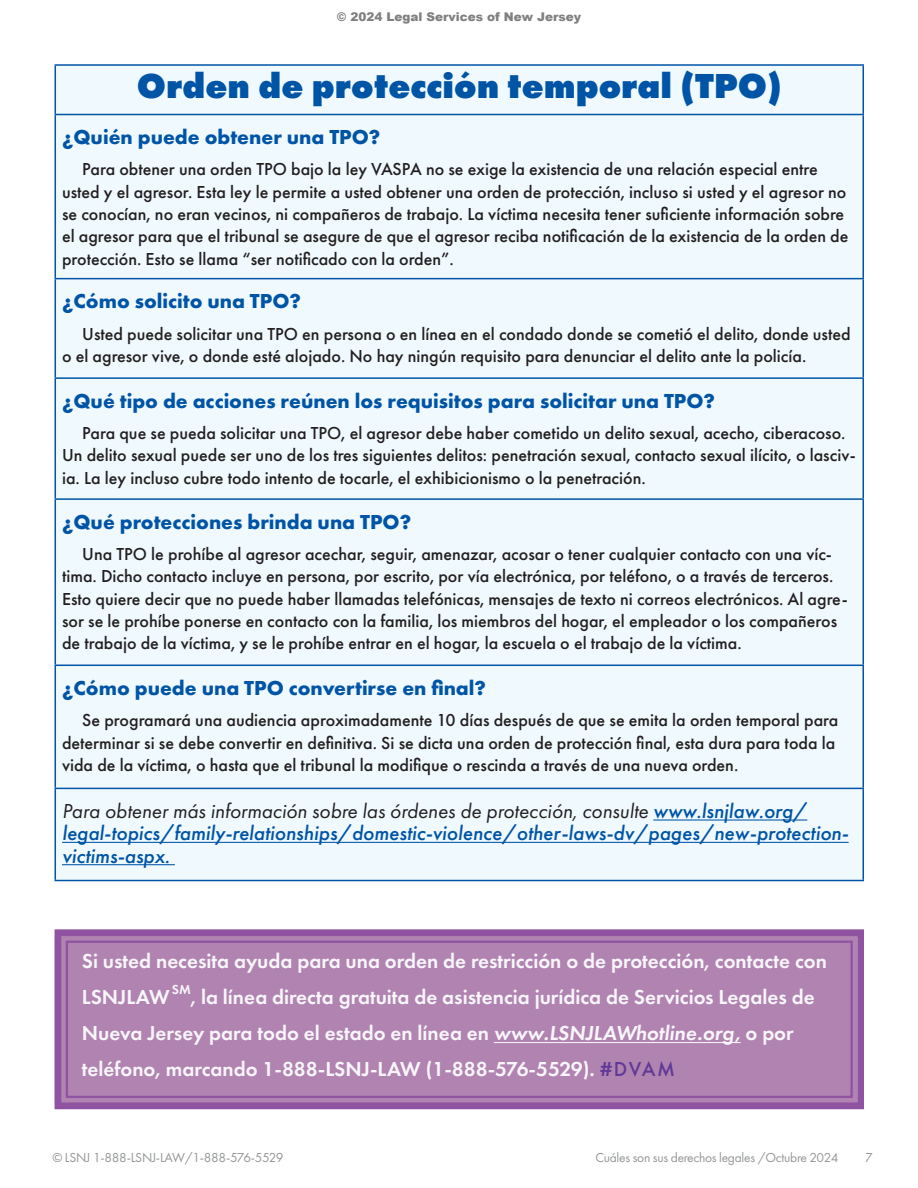
<style>
.page{position:relative;width:918px;height:1188px;background:#fff}
.page>*{position:absolute;margin:0;border:0;box-sizing:border-box;transform-origin:0 0}
.t1{font:800 36px "Futura PT";color:#0054a6}
.t2{font:600 21px/36px "Futura PT";color:#f8f6fa}
.t3{font:italic 500 21px/22.4px "Futura PT";color:#0054a6}
.t4{font:700 21px "Futura PT";color:#0054a6}
.t5{font:500 18px/22.4px "Futura PT";color:#231f20}
.t6{font:13.5px "Futura PT";letter-spacing:-.02em;color:#949698}
.t7{font:600 13.5px "Futura PT";color:#f8f6fa}
.t8{font:900 12px "Arial";color:#808080}
.s1{font-weight:400;color:#231f20}
.s2{font-style:italic}
.s3{font-weight:500;color:#5f3996}
</style>
<div class="page">
<div style="left:56px;top:66px;width:806px;height:814px;background:#eff9fe"></div>
<hr style="left:55px;top:64px;width:809px;height:2px;background:#0054a6">
<hr style="left:55px;top:66px;width:1px;height:48px;background:#0054a6">
<hr style="left:862px;top:66px;width:2px;height:48px;background:#0054a6">
<hr style="left:55px;top:114px;width:809px;height:1px;background:#0054a6">
<hr style="left:55px;top:115px;width:1px;height:163px;background:#0054a6">
<hr style="left:862px;top:115px;width:2px;height:163px;background:#0054a6">
<hr style="left:55px;top:278px;width:809px;height:1px;background:#0054a6">
<hr style="left:55px;top:279px;width:1px;height:98px;background:#0054a6">
<hr style="left:862px;top:279px;width:2px;height:98px;background:#0054a6">
<hr style="left:55px;top:377px;width:809px;height:2px;background:#0054a6">
<hr style="left:55px;top:379px;width:1px;height:119px;background:#0054a6">
<hr style="left:862px;top:379px;width:2px;height:119px;background:#0054a6">
<hr style="left:55px;top:498px;width:809px;height:2px;background:#0054a6">
<hr style="left:55px;top:500px;width:1px;height:165px;background:#0054a6">
<hr style="left:862px;top:500px;width:2px;height:165px;background:#0054a6">
<hr style="left:55px;top:665px;width:809px;height:1px;background:#0054a6">
<hr style="left:55px;top:666px;width:1px;height:122px;background:#0054a6">
<hr style="left:862px;top:666px;width:2px;height:122px;background:#0054a6">
<hr style="left:55px;top:788px;width:809px;height:1px;background:#0054a6">
<hr style="left:55px;top:789px;width:1px;height:91px;background:#0054a6">
<hr style="left:862px;top:789px;width:2px;height:91px;background:#0054a6">
<hr style="left:55px;top:880px;width:809px;height:1px;background:#0054a6">
<hr style="left:653px;top:819px;width:154px;height:2px;background:#0054a6">
<hr style="left:62px;top:842px;width:787px;height:1px;background:#0054a6">
<hr style="left:62px;top:864px;width:113px;height:1px;background:#0054a6">
<svg style="left:54px;top:929px;width:810px;height:181px;background:#ad7faf"></svg>
<div style="left:66px;top:941px;width:787px;height:157px;border:2px solid #8f53a1"></div>
<hr style="left:494px;top:1042px;width:247px;height:1px;background:#f8f6fa">
<p class="t8" style="left:337px;top:8px;width:246px">© 2024 Legal Services of New Jersey</p>
<h1 class="t1" style="left:137px;top:63px;width:647px">Orden de protección temporal (TPO)</h1>
<p class="t4" style="left:62px;top:123px;width:320px">¿Quién puede obtener una TPO?</p>
<p class="t5" style="left:62px;top:158px;width:788px;text-indent:20px">Para obtener una orden TPO bajo la ley VASPA no se exige la existencia de una relación especial entre usted y el agresor. Esta ley le permite a usted obtener una orden de protección, incluso si usted y el agresor no se conocían, no eran vecinos, ni compañeros de trabajo. La víctima necesita tener suficiente información sobre el agresor para que el tribunal se asegure de que el agresor reciba notificación de la existencia de la orden de protección. Esto se llama “ser notificado con la orden”.</p>
<p class="t4" style="left:62px;top:288px;width:241px">¿Cómo solicito una TPO?</p>
<p class="t5" style="left:62px;top:322px;width:790px;text-indent:20px">Usted puede solicitar una TPO en persona o en línea en el condado donde se cometió el delito, donde usted o el agresor vive, o donde esté alojado. No hay ningún requisito para denunciar el delito ante la policía.</p>
<p class="t4" style="left:62px;top:387px;width:655px">¿Qué tipo de acciones reúnen los requisitos para solicitar una TPO?</p>
<p class="t5" style="left:62px;top:422px;width:795px;text-indent:20px">Para que se pueda solicitar una TPO, el agresor debe haber cometido un delito sexual, acecho, ciberacoso.<br>Un delito sexual puede ser uno de los tres siguientes delitos: penetración sexual, contacto sexual ilícito, o lasciv&shy;ia. La ley incluso cubre todo intento de tocarle, el exhibicionismo o la penetración.</p>
<p class="t4" style="left:62px;top:508px;width:351px">¿Qué protecciones brinda una TPO?</p>
<p class="t5" style="left:62px;top:543px;width:787px;text-indent:20px">Una TPO le prohíbe al agresor acechar, seguir, amenazar, acosar o tener cualquier contacto con una víc&shy;tima. Dicho contacto incluye en persona, por escrito, por vía electrónica, por teléfono, o a través de terceros.<br>Esto quiere decir que no puede haber llamadas telefónicas, mensajes de texto ni correos electrónicos. Al agre&shy;sor se le prohíbe ponerse en contacto con la familia, los miembros del hogar, el empleador o los compañeros de trabajo de la víctima, y se le prohíbe entrar en el hogar, la escuela o el trabajo de la víctima.</p>
<p class="t4" style="left:62px;top:674px;width:426px">¿Cómo puede una TPO convertirse en final?</p>
<p class="t5" style="left:62px;top:709px;width:778px;text-indent:20px">Se programará una audiencia aproximadamente 10 días después de que se emita la orden temporal para determinar si se debe convertir en definitiva. Si se dicta una orden de protección final, esta dura para toda la vida de la víctima, o hasta que el tribunal la modifique o rescinda a través de una nueva orden.</p>
<p class="t3" style="left:62px;top:800px;width:788px"><span class="s1">Para obtener más información sobre las órdenes de protección, consulte</span> www.lsnjlaw.org/ legal-topics/family-relationships/domestic-violence/other-laws-dv/pages/new-protection&shy;victims-aspx.</p>
<p class="t2" style="left:82px;top:943px;width:747px">Si usted necesita ayuda para una orden de restricción o de protección, contacte con<br>LSNJLAW</p>
<p class="t7" style="left:172px;top:981px;width:20px">SM</p>
<p class="t2" style="left:82px;top:979px;width:734px;text-indent:109px">, la línea directa gratuita de asistencia jurídica de Servicios Legales de<br>Nueva Jersey para todo el estado en línea en <span class="s2">www.LSNJLAWhotline.org,</span> o por teléfono, marcando 1-888-LSNJ-LAW (1-888-576-5529). <span class="s3">#DVAM</span></p>
<p class="t6" style="left:52px;top:1149px;width:233px">© LSNJ 1-888-LSNJ-LAW/1-888-576-5529</p>
<p class="t6" style="left:595px;top:1149px;width:245px">Cuáles son sus derechos legales /Octubre 2024</p>
<p class="t6" style="left:865px;top:1149px;width:9px">7</p>
</div>
